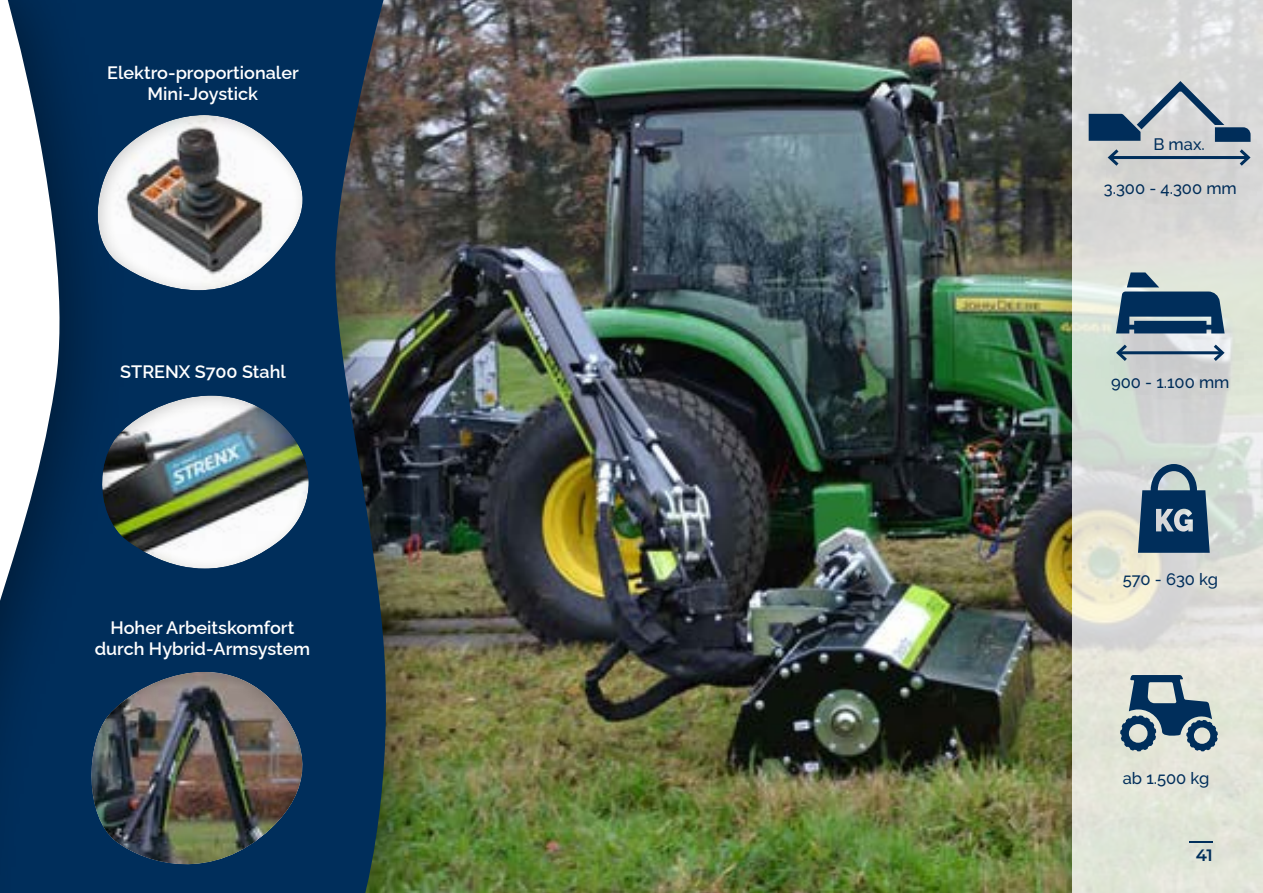
<style>
.page{position:relative;width:1263px;height:893px;background:#fff}
.page>*{position:absolute;margin:0;border:0;box-sizing:border-box;transform-origin:0 0}
.t1{font:600 18px/21.6px "Raleway";color:#fff;text-align:center}
.t2{font:500 16.5px "Raleway";color:#002e5b}
.t3{font:600 16.5px "Montserrat";color:#002e5b}
</style>
<div class="page">
<img style="left:456px;top:0;width:563px;height:893px">
<div style="left:0;top:0;width:456px;height:893px;background:#000;opacity:.43"></div>
<svg style="left:130px;top:0;width:262px;height:893px;background:#0f3457"></svg>
<div style="left:0;top:0;width:130px;height:893px;background:#002e5b"></div>
<svg style="left:0;top:0;width:78px;height:707px"></svg>
<div style="left:96px;top:113px;width:208px;height:178px;background:#000;opacity:.2"></div>
<div style="left:100px;top:393px;width:210px;height:177px;background:#000;opacity:.2"></div>
<div style="left:90px;top:670px;width:213px;height:195px;background:#000;opacity:.2"></div>
<div style="left:1019px;top:0;width:244px;height:893px;background:#000;opacity:.5"></div>
<svg style="left:1072px;top:0;width:191px;height:893px;background:#dee0d8"></svg>
<svg style="left:1120px;top:675px;width:98px;height:76px;background:#768d9c"></svg>
<svg style="left:1138px;top:464px;width:72px;height:89px;background:#4a6a86"></svg>
<div style="left:1073px;top:299px;width:190px;height:126px;background:#000;opacity:.75"></div>
<hr style="left:1118px;top:351px;width:104px;height:3px;background:#002e5b">
<svg style="left:1114px;top:341px;width:16px;height:23px"></svg>
<svg style="left:1210px;top:341px;width:17px;height:23px"></svg>
<div style="left:1064px;top:103px;width:199px;height:127px;background:#000;opacity:.75"></div>
<svg style="left:1089px;top:81px;width:164px;height:88px;background:#a9b3bc"></svg>
<svg style="left:1116px;top:272px;width:108px;height:61px;background:#53728b"></svg>
<hr style="left:1189px;top:841px;width:24px;height:2px;background:#002e5b">
<p class="t1" style="left:107px;top:60px;width:193px">Elektro-proportionaler<br>Mini-Joystick</p>
<p class="t1" style="left:120px;top:359px;width:167px">STRENX S700 Stahl</p>
<p class="t1" style="left:95px;top:615px;width:217px">Hoher Arbeitskomfort durch Hybrid-Armsystem</p>
<p class="t2" style="left:1153px;top:134px;width:53px">B max.</p>
<p class="t2" style="left:1104px;top:179px;width:135px">3.300 - 4.300 mm</p>
<p class="t2" style="left:1111px;top:372px;width:120px">900 - 1.100 mm</p>
<p class="t2" style="left:1123px;top:570px;width:97px">570 - 630 kg</p>
<p class="t2" style="left:1123px;top:769px;width:88px">ab 1.500 kg</p>
<p class="t3" style="left:1196px;top:843px;width:19px">41</p>
</div>
